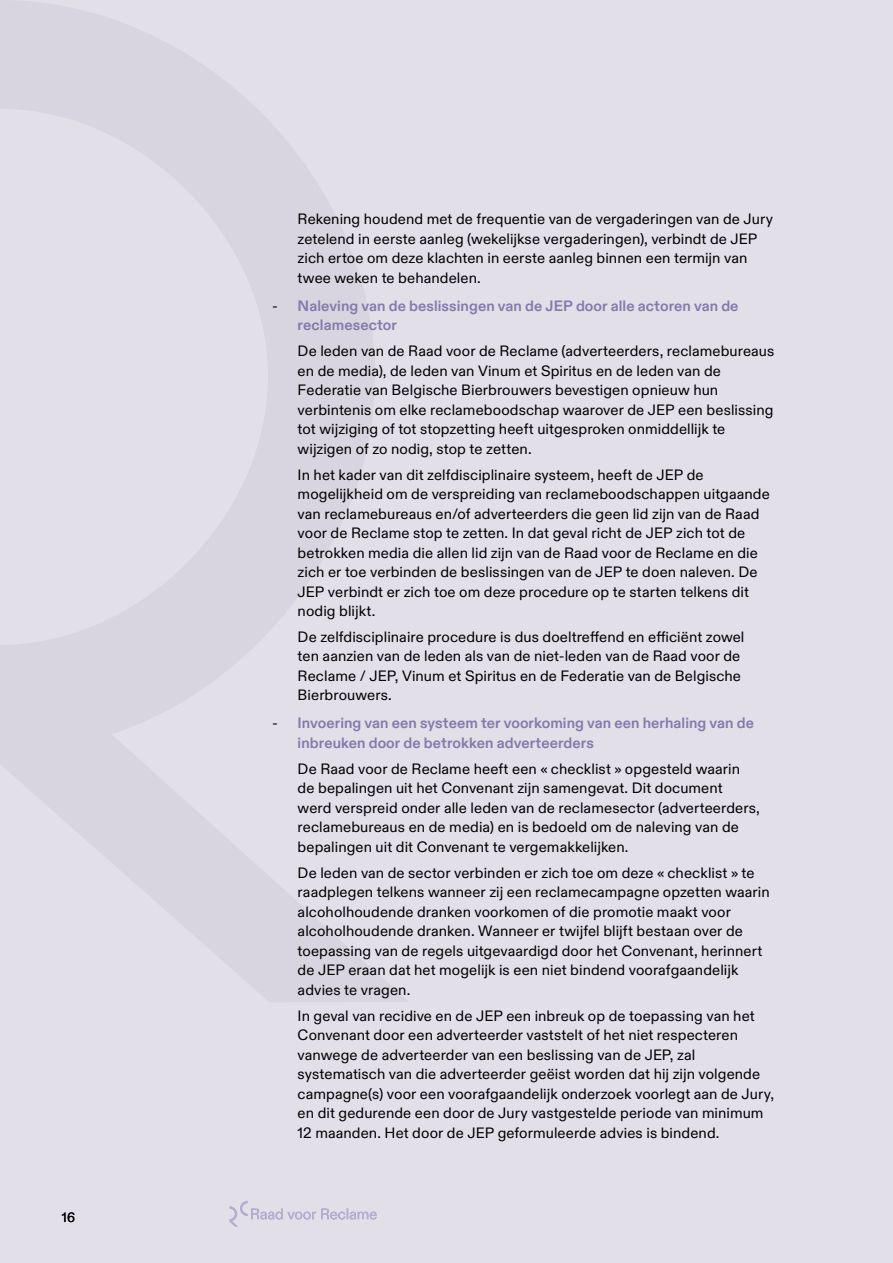
<style>
.page{position:relative;width:893px;height:1263px;background:#e2dfe8}
.page>*{position:absolute;margin:0;border:0;box-sizing:border-box;transform-origin:0 0}
.t1{font:15px/19.5px "ABC Diatype";letter-spacing:.005em;color:#000}
.t2{font:700 15px/19.5px "ABC Diatype";letter-spacing:.005em;color:#857aac}
.t3{font:13.5px "ABC Diatype";color:#000}
.s1{font-weight:400;color:#000}
</style>
<div class="page">
<svg style="left:230px;top:1201px;width:147px;height:25px"></svg>
<p class="t3" style="left:62px;top:1210px;width:15px">16</p>
<p class="t1" style="left:298px;top:210px;width:477px">Rekening houdend met de frequentie van de vergaderingen van de Jury zetelend in eerste aanleg (wekelijkse vergaderingen), verbindt de JEP zich ertoe om deze klachten in eerste aanleg binnen een termijn van twee weken te behandelen.</p>
<p class="t2" style="left:298px;top:296px;width:442px;text-indent:-26px"><span class="s1">-</span> Naleving van de beslissingen van de JEP door alle actoren van de reclamesector</p>
<p class="t1" style="left:298px;top:341px;width:478px">De leden van de Raad voor de Reclame (adverteerders, reclamebureaus en de media), de leden van Vinum et Spiritus en de leden van de Federatie van Belgische Bierbrouwers bevestigen opnieuw hun verbintenis om elke reclameboodschap waarover de JEP een beslissing tot wijziging of tot stopzetting heeft uitgesproken onmiddellijk te wijzigen of zo nodig, stop te zetten.</p>
<p class="t1" style="left:298px;top:465px;width:474px">In het kader van dit zelfdisciplinaire systeem, heeft de JEP de mogelijkheid om de verspreiding van reclameboodschappen uitgaande van reclamebureaus en/of adverteerders die geen lid zijn van de Raad voor de Reclame stop te zetten. In dat geval richt de JEP zich tot de betrokken media die allen lid zijn van de Raad voor de Reclame en die zich er toe verbinden de beslissingen van de JEP te doen naleven. De JEP verbindt er zich toe om deze procedure op te starten telkens dit nodig blijkt.</p>
<p class="t1" style="left:298px;top:627px;width:448px">De zelfdisciplinaire procedure is dus doeltreffend en efficiënt zowel ten aanzien van de leden als van de niet-leden van de Raad voor de Reclame / JEP, Vinum et Spiritus en de Federatie van de Belgische Bierbrouwers.</p>
<p class="t2" style="left:298px;top:714px;width:458px;text-indent:-26px"><span class="s1">-</span> Invoering van een systeem ter voorkoming van een herhaling van de inbreuken door de betrokken adverteerders</p>
<p class="t1" style="left:298px;top:759px;width:464px">De Raad voor de Reclame heeft een « checklist » opgesteld waarin de bepalingen uit het Convenant zijn samengevat. Dit document werd verspreid onder alle leden van de reclamesector (adverteerders, reclamebureaus en de media) en is bedoeld om de naleving van de bepalingen uit dit Convenant te vergemakkelijken.</p>
<p class="t1" style="left:298px;top:863px;width:473px">De leden van de sector verbinden er zich toe om deze « checklist » te raadplegen telkens wanneer zij een reclamecampagne opzetten waarin alcoholhoudende dranken voorkomen of die promotie maakt voor alcoholhoudende dranken. Wanneer er twijfel blijft bestaan over de toepassing van de regels uitgevaardigd door het Convenant, herinnert de JEP eraan dat het mogelijk is een niet bindend voorafgaandelijk advies te vragen.</p>
<p class="t1" style="left:298px;top:1006px;width:478px">In geval van recidive en de JEP een inbreuk op de toepassing van het Convenant door een adverteerder vaststelt of het niet respecteren vanwege de adverteerder van een beslissing van de JEP, zal systematisch van die adverteerder geëist worden dat hij zijn volgende campagne(s) voor een voorafgaandelijk onderzoek voorlegt aan de Jury, en dit gedurende een door de Jury vastgestelde periode van minimum 12 maanden. Het door de JEP geformuleerde advies is bindend.</p>
</div>
